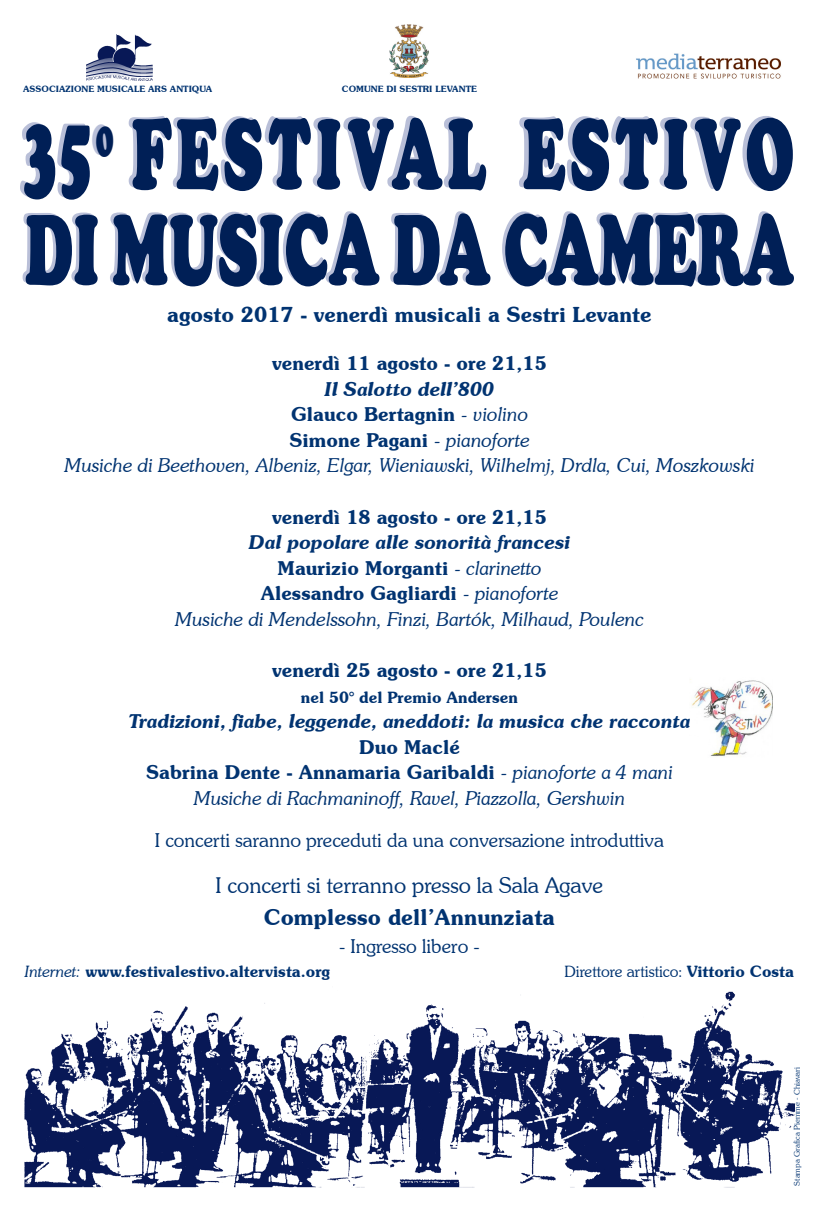
<style>
.page{position:relative;width:819px;height:1208px;background:#fff}
.page>*{position:absolute;margin:0;border:0;box-sizing:border-box;transform-origin:0 0}
.t1{font:900 96.25px "Cooper BT";letter-spacing:.08em;color:#001f56;scale:.6 1}
.t2{font:900 96.25px "Cooper BT";letter-spacing:-.005em;color:#001f56;scale:.6 1}
.t3{font:300 21.88px "Souvenir IT Cby BT";color:#013371}
.t4{font:600 21.88px "Souvenir IT Cby BT";color:#013371}
.t5{font:600 21px "Souvenir IT Cby BT";color:#013371}
.t6{font:600 19.25px "Souvenir IT Cby BT";color:#013371}
.t7{font:italic 300 19.25px "Souvenir IT Cby BT";color:#013371}
.t8{font:italic 600 19.25px "Souvenir IT Cby BT";color:#013371}
.t9{font:300 19.25px "Souvenir IT Cby BT";color:#013371}
.t10{font:600 15.75px "Souvenir IT Cby BT";color:#013371}
.Normale{font:300 15.75px "Souvenir IT Cby BT";color:#013371}
.t11{font:600 8.75px "Souvenir IT Cby BT";color:#013371}
.t12{font:7.88px "Southern Plain";color:#013371}
.s1{font-size:100.62px}
.s2{font-weight:300;font-style:italic}
.s3{font-weight:600}
</style>
<div class="page">
<img style="left:690px;top:679px;width:82px;height:78px">
<img style="left:86px;top:35px;width:66px;height:46px">
<img style="left:24px;top:991px;width:770px;height:197px">
<img style="left:389px;top:25px;width:39px;height:53px">
<img style="left:636px;top:53px;width:145px;height:26px">
<p class="t11" style="left:23px;top:83px;width:191px">ASSOCIAZIONE MUSICALE ARS ANTIQUA</p>
<p class="t11" style="left:342px;top:83px;width:136px">COMUNE DI SESTRI LEVANTE</p>
<p class="t1" style="left:25px;top:96px;width:1283px"><span class="s1">35</span><sup>o</sup> FESTIVAL ESTIVO</p>
<p class="t2" style="left:25px;top:192px;width:1283px">DI MUSICA DA CAMERA</p>
<p class="t5" style="left:167px;top:301px;width:486px">agosto 2017 - venerdì musicali a Sestri Levante</p>
<p class="t6" style="left:272px;top:351px;width:276px">venerdì 11 agosto - ore 21,15</p>
<p class="t8" style="left:324px;top:377px;width:171px">Il Salotto dell’800</p>
<p class="t6" style="left:291px;top:402px;width:238px">Glauco Bertagnin <span class="s2">- violino</span></p>
<p class="t6" style="left:289px;top:428px;width:241px">Simone Pagani <span class="s2">- pianoforte</span></p>
<p class="t7" style="left:64px;top:454px;width:691px">Musiche di Beethoven, Albeniz, Elgar, Wieniawski, Wilhelmj, Drdla, Cui, Moszkowski</p>
<p class="t6" style="left:272px;top:505px;width:276px">venerdì 18 agosto - ore 21,15</p>
<p class="t8" style="left:249px;top:530px;width:323px">Dal popolare alle sonorità francesi</p>
<p class="t6" style="left:277px;top:556px;width:265px">Maurizio Morganti <span class="s2">- clarinetto</span></p>
<p class="t6" style="left:261px;top:581px;width:299px">Alessandro Gagliardi <span class="s2">- pianoforte</span></p>
<p class="t7" style="left:175px;top:607px;width:470px">Musiche di Mendelssohn, Finzi, Bartók, Milhaud, Poulenc</p>
<p class="t6" style="left:272px;top:658px;width:276px">venerdì 25 agosto - ore 21,15</p>
<p class="t10" style="left:301px;top:687px;width:218px">nel 50° del Premio Andersen</p>
<p class="t8" style="left:129px;top:709px;width:563px">Tradizioni, fiabe, leggende, aneddoti: la musica che racconta</p>
<p class="t6" style="left:359px;top:735px;width:102px">Duo Maclé</p>
<p class="t6" style="left:146px;top:760px;width:528px">Sabrina Dente - Annamaria Garibaldi <span class="s2">- pianoforte a 4 mani</span></p>
<p class="t7" style="left:194px;top:786px;width:433px">Musiche di Rachmaninoff, Ravel, Piazzolla, Gershwin</p>
<p class="t9" style="left:155px;top:828px;width:510px">I concerti saranno preceduti da una conversazione introduttiva</p>
<p class="t3" style="left:215px;top:872px;width:389px">I concerti si terranno presso la Sala Agave</p>
<p class="t4" style="left:264px;top:903px;width:292px">Complesso dell’Annunziata</p>
<p class="t9" style="left:339px;top:934px;width:142px">- Ingresso libero -</p>
<p class="t10" style="left:25px;top:962px;width:307px"><span class="s2">Internet:</span> www.festivalestivo.altervista.org</p>
<p class="Normale" style="left:564px;top:962px;width:231px">Direttore artistico: <span class="s3">Vittorio Costa</span></p>
<p class="t12" style="left:792px;top:1185px;width:120px;rotate:-90deg">Stampa Grafica Piemme - Chiavari</p>
</div>
